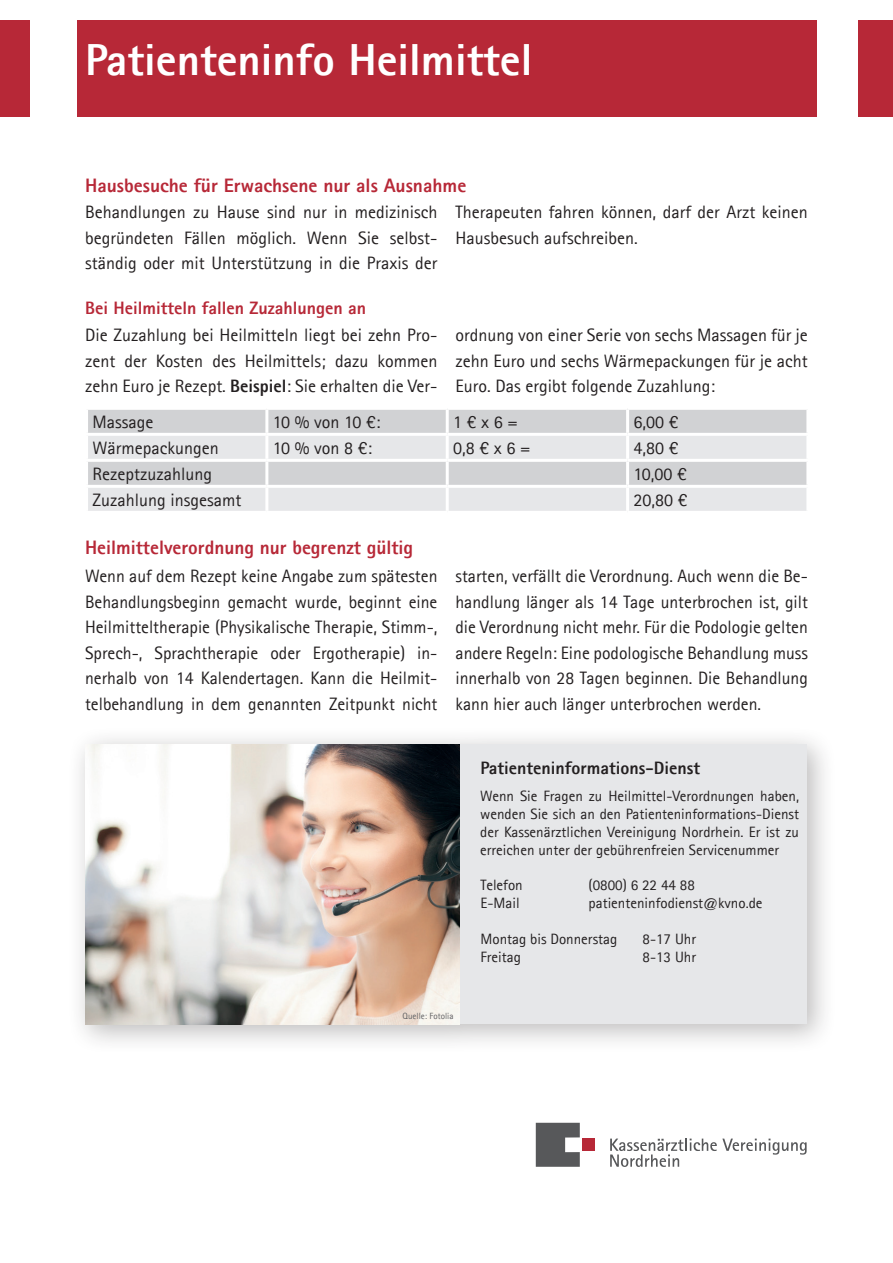
<style>
.page{position:relative;width:893px;height:1263px;background:#fff}
.page>*{position:absolute;margin:0;border:0;box-sizing:border-box;transform-origin:0 0}
.t1{font:800 45px "Agfa Rotis Sans Serif";color:#fff}
.t2{font:800 19.5px "Agfa Rotis Sans Serif";color:#b72837}
.t3{font:18px/25.5px "Agfa Rotis Sans Serif";color:#231f20;text-align:justify}
.t4{font:800 18px "Agfa Rotis Sans Serif";color:#b72837}
.t5{font:800 18px "Agfa Rotis Sans Serif";color:#231f20}
.t6{font:15px/18px "Agfa Rotis Sans Serif";color:#231f20;text-align:justify}
.t7{font:9px "Agfa Rotis Sans Serif";color:#5f5f62}
.s1{font-weight:800}
</style>
<div class="page">
<div style="left:67px;top:726px;width:770px;height:328px;background:#231f20;opacity:.3"></div>
<div style="left:461px;top:744px;width:346px;height:280px;background:#e6e7e9"></div>
<img style="left:85px;top:744px;width:375px;height:281px">
<svg style="left:610px;top:1138px;width:197px;height:29px"></svg>
<svg style="left:536px;top:1123px;width:44px;height:44px;background:#6b6c6d"></svg>
<div style="left:582px;top:1138px;width:12px;height:13px;background:#b72837"></div>
<div style="left:88px;top:410px;width:718px;height:23px;background:#d1d2d4"></div>
<svg style="left:88px;top:436px;width:718px;height:75px;background:#dfe0e2"></svg>
<hr style="left:265px;top:410px;width:3px;height:23px;background:#fff">
<hr style="left:446px;top:410px;width:3px;height:23px;background:#fff">
<hr style="left:626px;top:410px;width:3px;height:23px;background:#fff">
<hr style="left:265px;top:436px;width:3px;height:23px;background:#fff">
<hr style="left:446px;top:436px;width:3px;height:23px;background:#fff">
<hr style="left:626px;top:436px;width:3px;height:23px;background:#fff">
<hr style="left:85px;top:459px;width:182px;height:3px;background:#fff">
<hr style="left:267px;top:459px;width:180px;height:3px;background:#fff">
<hr style="left:265px;top:462px;width:3px;height:23px;background:#fff">
<hr style="left:447px;top:459px;width:181px;height:3px;background:#fff">
<hr style="left:446px;top:462px;width:3px;height:23px;background:#fff">
<hr style="left:628px;top:459px;width:181px;height:3px;background:#fff">
<hr style="left:626px;top:462px;width:3px;height:23px;background:#fff">
<hr style="left:85px;top:485px;width:182px;height:3px;background:#fff">
<hr style="left:267px;top:485px;width:180px;height:3px;background:#fff">
<hr style="left:265px;top:488px;width:3px;height:23px;background:#fff">
<hr style="left:447px;top:485px;width:181px;height:3px;background:#fff">
<hr style="left:446px;top:488px;width:3px;height:23px;background:#fff">
<hr style="left:628px;top:485px;width:181px;height:3px;background:#fff">
<hr style="left:626px;top:488px;width:3px;height:23px;background:#fff">
<div style="left:77px;top:20px;width:739px;height:96px;background:#b72837"></div>
<div style="left:0;top:20px;width:30px;height:96px;background:#b72837"></div>
<div style="left:859px;top:20px;width:34px;height:96px;background:#b72837"></div>
<p class="t1" style="left:85px;top:31px;width:449px">Patienteninfo Heilmittel</p>
<p class="t2" style="left:85px;top:173px;width:383px">Hausbesuche für Erwachsene nur als Ausnahme</p>
<p class="t3" style="left:85px;top:199px;width:354px">Behandlungen zu Hause sind nur in medizinisch begründeten Fällen möglich. Wenn Sie selbst&shy;ständig oder mit Unterstützung in die Praxis der</p>
<p class="t3" style="left:455px;top:199px;width:354px">Therapeuten fahren können, darf der Arzt keinen<br>Hausbesuch aufschreiben.</p>
<p class="t4" style="left:85px;top:296px;width:282px">Bei Heilmitteln fallen Zuzahlungen an</p>
<p class="t3" style="left:85px;top:322px;width:354px">Die Zuzahlung bei Heilmitteln liegt bei zehn Pro&shy;zent der Kosten des Heilmittels; dazu kommen zehn Euro je Rezept. <span class="s1">Beispiel</span>: Sie erhalten die Ver-</p>
<p class="t3" style="left:455px;top:322px;width:354px">ordnung von einer Serie von sechs Massagen für je zehn Euro und sechs Wärmepackungen für je acht Euro. Das ergibt folgende Zuzahlung:</p>
<p class="t3" style="left:93px;top:409px;width:62px">Massage</p>
<p class="t3" style="left:273px;top:409px;width:109px">10 % von 10 €:</p>
<p class="t3" style="left:453px;top:409px;width:66px">1 € x 6 =</p>
<p class="t3" style="left:634px;top:409px;width:47px">6,00 €</p>
<p class="t3" style="left:93px;top:435px;width:128px">Wärmepackungen</p>
<p class="t3" style="left:273px;top:435px;width:101px">10 % von 8 €:</p>
<p class="t3" style="left:453px;top:435px;width:79px">0,8 € x 6 =</p>
<p class="t3" style="left:634px;top:435px;width:47px">4,80 €</p>
<p class="t3" style="left:93px;top:461px;width:121px">Rezeptzuzahlung</p>
<p class="t3" style="left:634px;top:461px;width:55px">10,00 €</p>
<p class="t3" style="left:93px;top:487px;width:150px">Zuzahlung insgesamt</p>
<p class="t3" style="left:634px;top:487px;width:56px">20,80 €</p>
<p class="t2" style="left:85px;top:535px;width:330px">Heilmittelverordnung nur begrenzt gültig</p>
<p class="t3" style="left:85px;top:563px;width:354px">Wenn auf dem Rezept keine Angabe zum spätesten Behandlungsbeginn gemacht wurde, beginnt eine Heilmitteltherapie (Physikalische Therapie, Stimm-, Sprech-, Sprachtherapie oder Ergotherapie) in&shy;nerhalb von 14 Kalendertagen. Kann die Heilmit&shy;telbehandlung in dem genannten Zeitpunkt nicht</p>
<p class="t3" style="left:455px;top:563px;width:354px">starten, verfällt die Verordnung. Auch wenn die Be&shy;handlung länger als 14 Tage unterbrochen ist, gilt die Verordnung nicht mehr. Für die Podologie gelten andere Regeln: Eine podologische Behandlung muss innerhalb von 28 Tagen beginnen. Die Behandlung kann hier auch länger unterbrochen werden.</p>
<p class="t5" style="left:480px;top:756px;width:221px">Patienteninformations-Dienst</p>
<p class="t6" style="left:480px;top:786px;width:320px">Wenn Sie Fragen zu Heilmittel-Verordnungen haben, wenden Sie sich an den Patienteninformations-Dienst der Kassenärztlichen Vereinigung Nordrhein. Er ist zu erreichen unter der gebührenfreien Servicenummer</p>
<p class="t7" style="left:403px;top:1011px;width:52px">Quelle: Fotolia</p>
<p class="t6" style="left:480px;top:876px;width:44px">Telefon</p>
<p class="t6" style="left:588px;top:876px;width:108px">(0800) 6 22 44 88</p>
<p class="t6" style="left:480px;top:894px;width:41px">E-Mail</p>
<p class="t6" style="left:588px;top:894px;width:176px">patienteninfodienst@kvno.de</p>
<p class="t6" style="left:480px;top:930px;width:138px">Montag bis Donnerstag</p>
<p class="t6" style="left:642px;top:930px;width:55px">8-17 Uhr</p>
<p class="t6" style="left:480px;top:948px;width:42px">Freitag</p>
<p class="t6" style="left:642px;top:948px;width:55px">8-13 Uhr</p>
</div>
